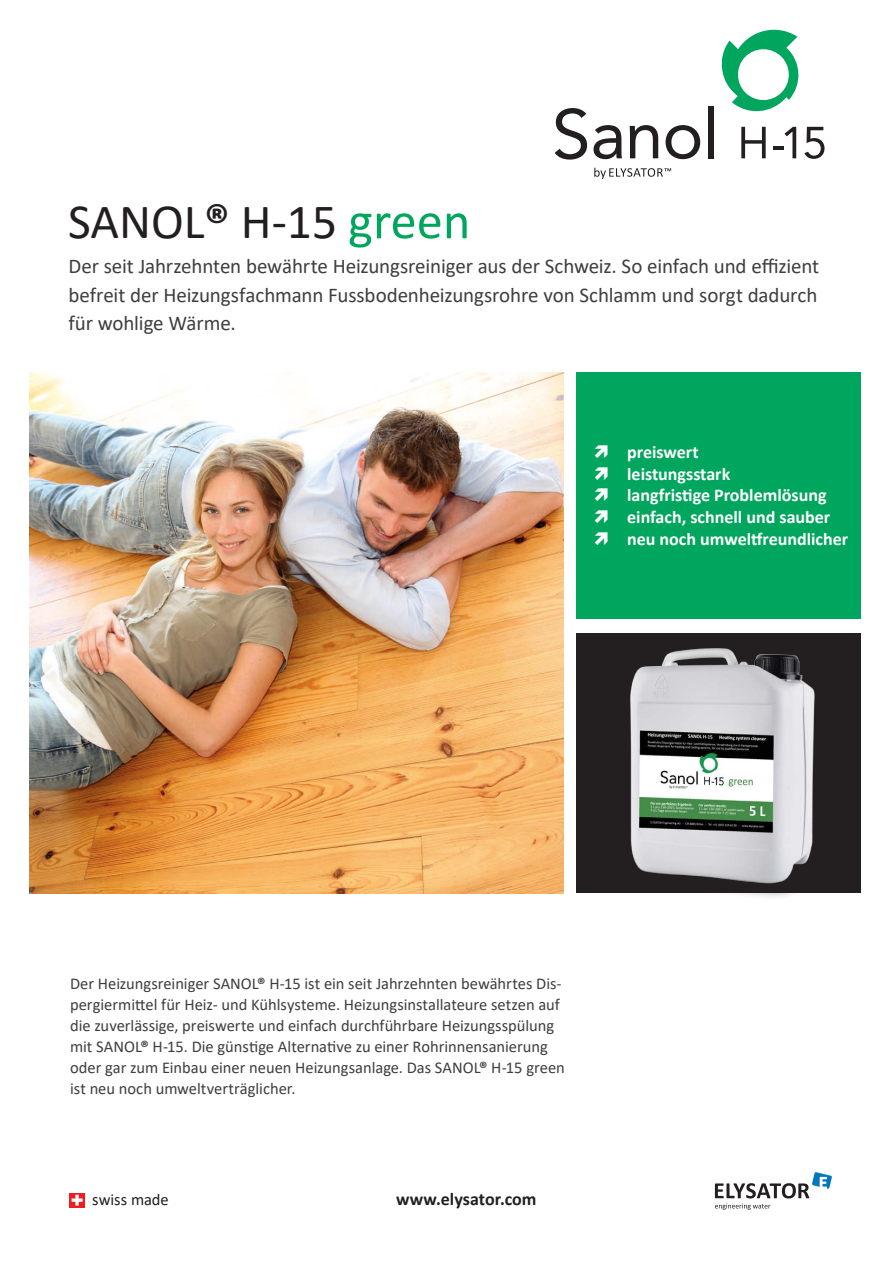
<style>
.page{position:relative;width:893px;height:1263px;background:#fff}
.page>*{position:absolute;margin:0;border:0;box-sizing:border-box;transform-origin:0 0}
.t1{font:49.5px "Calibri";color:#231f20}
.t2{font:21px/28.5px "Calibri";letter-spacing:-.005em;color:#3e3e3f;text-align:justify}
.t3{font:700 18px/21.6px "Calibri";color:#fff}
.t4{font:700 18px "Calibri";color:#231f20}
.t5{font:16.5px/21px "Calibri";letter-spacing:-.005em;color:#3e3e3f}
.t6{font:16.5px "Calibri";color:#231f20}
.s1{font-weight:700}
.s2{font-size:52.5px;color:#00a65d}
</style>
<div class="page">
<svg style="left:555px;top:108px;width:32px;height:52px"></svg>
<svg style="left:593px;top:125px;width:29px;height:34px"></svg>
<svg style="left:630px;top:125px;width:28px;height:33px"></svg>
<svg style="left:666px;top:125px;width:34px;height:34px"></svg>
<div style="left:708px;top:106px;width:6px;height:52px;background:#231f20"></div>
<svg style="left:741px;top:127px;width:25px;height:31px"></svg>
<svg style="left:773px;top:127px;width:23px;height:31px"></svg>
<svg style="left:804px;top:127px;width:20px;height:32px"></svg>
<svg style="left:721px;top:30px;width:78px;height:82px"></svg>
<svg style="left:594px;top:168px;width:77px;height:11px"></svg>
<div style="left:576px;top:372px;width:285px;height:247px;background:#00a65d"></div>
<img style="left:30px;top:372px;width:533px;height:522px">
<div style="left:576px;top:633px;width:285px;height:260px;background:#231f20"></div>
<img style="left:630px;top:648px;width:185px;height:249px">
<svg style="left:715px;top:1172px;width:117px;height:38px"></svg>
<svg style="left:70px;top:1193px;width:15px;height:14px"></svg>
<svg style="left:72px;top:1195px;width:11px;height:10px"></svg>
<h1 class="t1" style="left:68px;top:187px;width:404px">SANOL<span class="s1">®</span> H-15 <span class="s2">green</span></h1>
<p class="t2" style="left:68px;top:251px;width:752px">Der seit Jahrzehnten bewährte Heizungsreiniger aus der Schweiz. So einfach und effizient befreit der Heizungsfachmann Fussbodenheizungsrohre von Schlamm und sorgt dadurch für wohlige Wärme.</p>
<p class="t3" style="left:627px;top:441px;width:223px">preiswert<br>leistungsstark<br>langfristige Problemlösung einfach, schnell und sauber neu noch umweltfreundlicher</p>
<p class="t5" style="left:70px;top:972px;width:496px">Der Heizungsreiniger SANOL<span class="s1">®</span> H-15 ist ein seit Jahrzehnten bewährtes Dis&shy;pergiermittel für Heiz- und Kühlsysteme. Heizungsinstallateure setzen auf die zuverlässige, preiswerte und einfach durchführbare Heizungsspülung mit SANOL<span class="s1">®</span> H-15. Die günstige Alternative zu einer Rohrinnensanierung oder gar zum Einbau einer neuen Heizungsanlage. Das SANOL<span class="s1">®</span> H-15 green ist neu noch umweltverträglicher.</p>
<p class="t6" style="left:92px;top:1188px;width:78px">swiss made</p>
<p class="t4" style="left:396px;top:1186px;width:142px">www.elysator.com</p>
</div>
